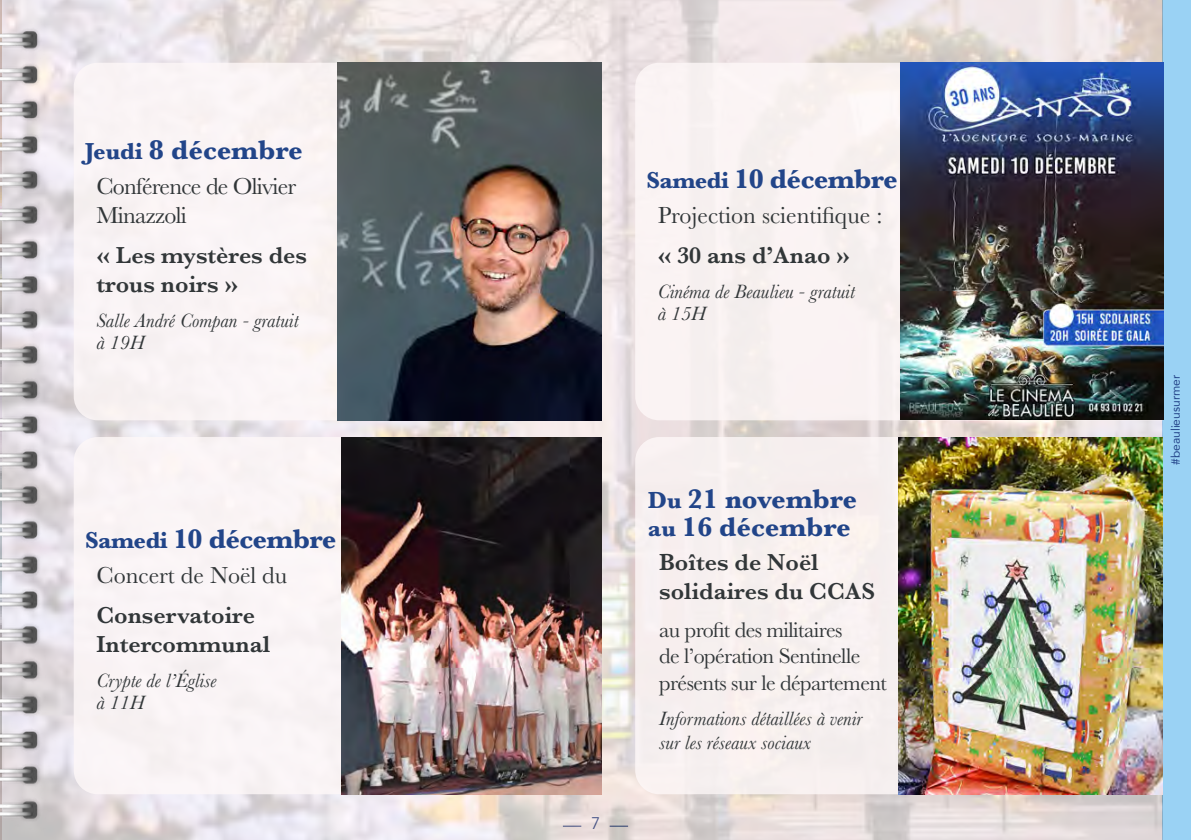
<style>
.page{position:relative;width:1191px;height:840px;background:#fff}
.page>*{position:absolute;margin:0;border:0;box-sizing:border-box;transform-origin:0 0}
.t1{font:700 28px/28px "Baskerville";color:#224589}
.t2{font:700 28px "Baskerville";letter-spacing:-.02em;color:#224589}
.t3{font:600 24px/28.8px "Baskerville";color:#313638}
.t4{font:24px "Baskerville";color:#313638}
.t5{font:24px/28.8px "Baskerville";letter-spacing:-.03em;color:#313638}
.t6{font:22px/26.4px "Baskerville";letter-spacing:-.025em;color:#313638}
.t7{font:italic 20px/21.6px "Baskerville";color:#313638}
.t8{font:16px "ITC Avant Garde Pro";color:#24458a}
.t9{font:12px "Avenir";color:#24458a}
.s1{font-size:24px}
</style>
<div class="page">
<div style="left:1162px;top:0;width:29px;height:839px;background:#9ad2f4"></div>
<img style="left:74px;top:0;width:1088px;height:839px">
<img style="left:0;top:0;width:74px;height:839px">
<div style="left:74px;top:437px;width:267px;height:356px;background:#faf4f5"></div>
<div style="left:635px;top:437px;width:264px;height:356px;background:#f6efef"></div>
<div style="left:74px;top:63px;width:263px;height:357px;background:#faf4f5"></div>
<div style="left:635px;top:63px;width:265px;height:357px;background:#faf2f2"></div>
<img style="left:341px;top:437px;width:260px;height:356px">
<img style="left:337px;top:63px;width:264px;height:357px">
<img style="left:900px;top:63px;width:263px;height:357px">
<img style="left:899px;top:437px;width:263px;height:356px">
<h1 class="t1" style="left:85px;top:136px;width:219px"><span class="s1">Jeudi</span> 8 décembre</h1>
<p class="t5" style="left:96px;top:172px;width:201px">Conférence de Olivier<br>Minazzoli</p>
<p class="t3" style="left:96px;top:240px;width:212px">« Les mystères des trous noirs »</p>
<p class="t7" style="left:96px;top:309px;width:204px">Salle André Compan - gratuit à 19H</p>
<h1 class="t2" style="left:85px;top:519px;width:253px"><span class="s1">Samedi</span> 10 décembre</h1>
<p class="t4" style="left:96px;top:559px;width:192px">Concert de Noël du</p>
<p class="t3" style="left:96px;top:600px;width:175px">Conservatoire<br>Intercommunal</p>
<p class="t7" style="left:96px;top:669px;width:122px">Crypte de l’Église à 11H</p>
<h1 class="t2" style="left:646px;top:159px;width:253px"><span class="s1">Samedi</span> 10 décembre</h1>
<p class="t4" style="left:657px;top:199px;width:226px">Projection scientifique :</p>
<p class="t3" style="left:657px;top:240px;width:194px">« 30 ans d’Anao »</p>
<p class="t7" style="left:657px;top:281px;width:199px">Cinéma de Beaulieu - gratuit à 15H</p>
<p class="t8" style="left:591px;top:812px;width:10px">7</p>
<h1 class="t1" style="left:648px;top:484px;width:211px"><span class="s1">Du</span> 21 novembre <span class="s1">au</span> 16 décembre</h1>
<p class="t3" style="left:659px;top:547px;width:217px">Boîtes de Noël solidaires du CCAS</p>
<p class="t6" style="left:659px;top:616px;width:229px">au profit des militaires<br>de l’opération Sentinelle présents sur le département</p>
<p class="t7" style="left:659px;top:706px;width:205px;line-height:24px">Informations détaillées à venir sur les réseaux sociaux</p>
<p class="t9" style="left:1166px;top:464px;width:91px;rotate:-90deg">#beaulieusurmer</p>
</div>
